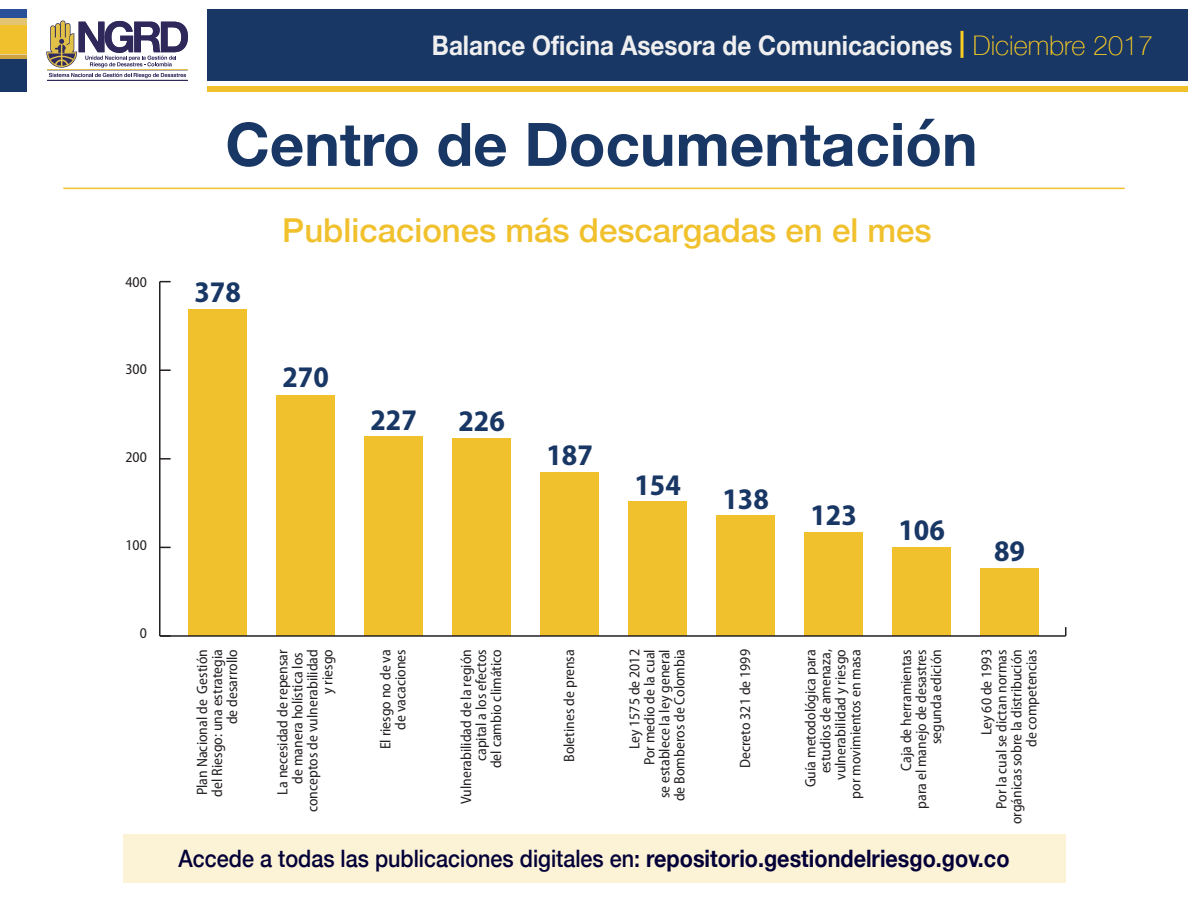
<style>
.page{position:relative;width:1188px;height:918px;background:#fff}
.page>*{position:absolute;margin:0;border:0;box-sizing:border-box;transform-origin:0 0}
.t1{font:700 60px "Helvetica Neue";color:#193765}
.t2{font:500 33px "Helvetica Neue";color:#f1c12d}
.t3{font:700 semi-condensed 30px "Myriad Pro";color:#193765}
.t4{font:700 27px "Helvetica Neue";color:#efefef;scale:.9 1}
.t5{font:500 24px "Helvetica Neue";color:#030038;scale:.9 1}
.t6{font:semi-condensed 15px/15px "Myriad Pro";color:#231f20;text-align:right}
.s1{color:#fdce22}
.s2{font-weight:100;color:#fdce22}
.s3{font-weight:700}
</style>
<div class="page">
<div style="left:893px;top:547px;width:58px;height:89px;background:#f1c12d"></div>
<div style="left:981px;top:569px;width:58px;height:67px;background:#f1c12d"></div>
<div style="left:805px;top:532px;width:58px;height:104px;background:#f1c12d"></div>
<div style="left:717px;top:516px;width:58px;height:120px;background:#f1c12d"></div>
<div style="left:629px;top:501px;width:58px;height:135px;background:#f1c12d"></div>
<div style="left:541px;top:473px;width:58px;height:163px;background:#f1c12d"></div>
<div style="left:453px;top:438px;width:58px;height:198px;background:#f1c12d"></div>
<div style="left:365px;top:437px;width:58px;height:199px;background:#f1c12d"></div>
<div style="left:277px;top:396px;width:58px;height:240px;background:#f1c12d"></div>
<div style="left:189px;top:309px;width:58px;height:327px;background:#f1c12d"></div>
<div style="left:123px;top:835px;width:942px;height:48px;background:#fcf2d5"></div>
<hr style="left:63px;top:188px;width:1062px;height:1px;background:#f1c12d">
<div style="left:0;top:18px;width:27px;height:9px;background:#e2c472"></div>
<svg style="left:0;top:54px;width:27px;height:6px"></svg>
<div style="left:0;top:9px;width:27px;height:9px;background:#295098"></div>
<div style="left:0;top:25px;width:27px;height:29px;background:#f1c12d"></div>
<div style="left:0;top:60px;width:27px;height:32px;background:#193765"></div>
<div style="left:207px;top:9px;width:981px;height:72px;background:#193765"></div>
<div style="left:208px;top:87px;width:980px;height:5px;background:#f1c12d"></div>
<hr style="left:47px;top:80px;width:141px;height:1px;background:#2e285b">
<svg style="left:46px;top:20px;width:142px;height:58px"></svg>
<hr style="left:160px;top:635px;width:906px;height:2px;background:#231f20">
<hr style="left:159px;top:282px;width:2px;height:354px;background:#231f20">
<svg style="left:160px;top:635px;width:11px;height:2px"></svg>
<svg style="left:160px;top:369px;width:11px;height:2px"></svg>
<svg style="left:160px;top:458px;width:11px;height:2px"></svg>
<p class="t6" style="left:125px;top:274px;width:23px">400</p>
<p class="t6" style="left:125px;top:362px;width:23px">300</p>
<p class="t6" style="left:125px;top:449px;width:23px">200</p>
<p class="t6" style="left:125px;top:537px;width:23px">100</p>
<p class="t6" style="left:140px;top:625px;width:9px">0</p>
<h3 class="t4" style="left:432px;top:25px;width:803px">Balance Oficina Asesora de Comunicaciones <span class="s1">|</span> <span class="s2">Diciembre 2017</span></h3>
<h1 class="t1" style="left:225px;top:97px;width:754px">Centro de Documentación</h1>
<h3 class="t3" style="left:195px;top:273px;width:48px">378</h3>
<h2 class="t2" style="left:282px;top:204px;width:651px">Publicaciones más descargadas en el mes</h2>
<h3 class="t3" style="left:282px;top:358px;width:48px">270</h3>
<h3 class="t3" style="left:370px;top:401px;width:48px">227</h3>
<h3 class="t3" style="left:458px;top:402px;width:48px">226</h3>
<h3 class="t3" style="left:546px;top:435px;width:48px">187</h3>
<h3 class="t3" style="left:634px;top:465px;width:48px">154</h3>
<h3 class="t3" style="left:722px;top:479px;width:48px">138</h3>
<h3 class="t3" style="left:810px;top:496px;width:48px">123</h3>
<h3 class="t3" style="left:898px;top:511px;width:48px">106</h3>
<h3 class="t3" style="left:994px;top:531px;width:32px">89</h3>
<p class="t6" style="left:194px;top:797px;width:149px;rotate:-90deg">Plan Nacional de Gestión del Riesgo: una estrategia de desarrollo</p>
<p class="t6" style="left:275px;top:812px;width:164px;rotate:-90deg">La necesidad de repensar de manera holística los conceptos de vulnerabilidad y riesgo</p>
<p class="t6" style="left:737px;top:768px;width:120px;rotate:-90deg">Decreto 321 de 1999</p>
<p class="t6" style="left:803px;top:799px;width:151px;rotate:-90deg">Guía metodológica para estudios de amenaza, vulnerabilidad y riesgo por movimientos en masa</p>
<p class="t6" style="left:627px;top:801px;width:153px;rotate:-90deg">Ley 1575 de 2012<br>Por medio de la cual<br>se establece la ley general de Bomberos de Colombia</p>
<p class="t6" style="left:898px;top:809px;width:161px;rotate:-90deg">Caja de herramientas<br>para el manejo de desastres segunda edición</p>
<p class="t6" style="left:458px;top:804px;width:156px;rotate:-90deg">Vulnerabilidad de la región capital a los efectos<br>del cambio climático</p>
<p class="t6" style="left:561px;top:762px;width:114px;rotate:-90deg">Boletines de prensa</p>
<p class="t6" style="left:979px;top:824px;width:176px;rotate:-90deg">Ley 60 de 1993<br>Por la cual se dictan normas orgánicas sobre la distribución de competencias</p>
<p class="t6" style="left:378px;top:749px;width:102px;rotate:-90deg">El riesgo no de va de vacaciones</p>
<h3 class="t5" style="left:179px;top:839px;width:925px">Accede a todas las publicaciones digitales en: <span class="s3">repositorio.gestiondelriesgo.gov.co</span></h3>
</div>
